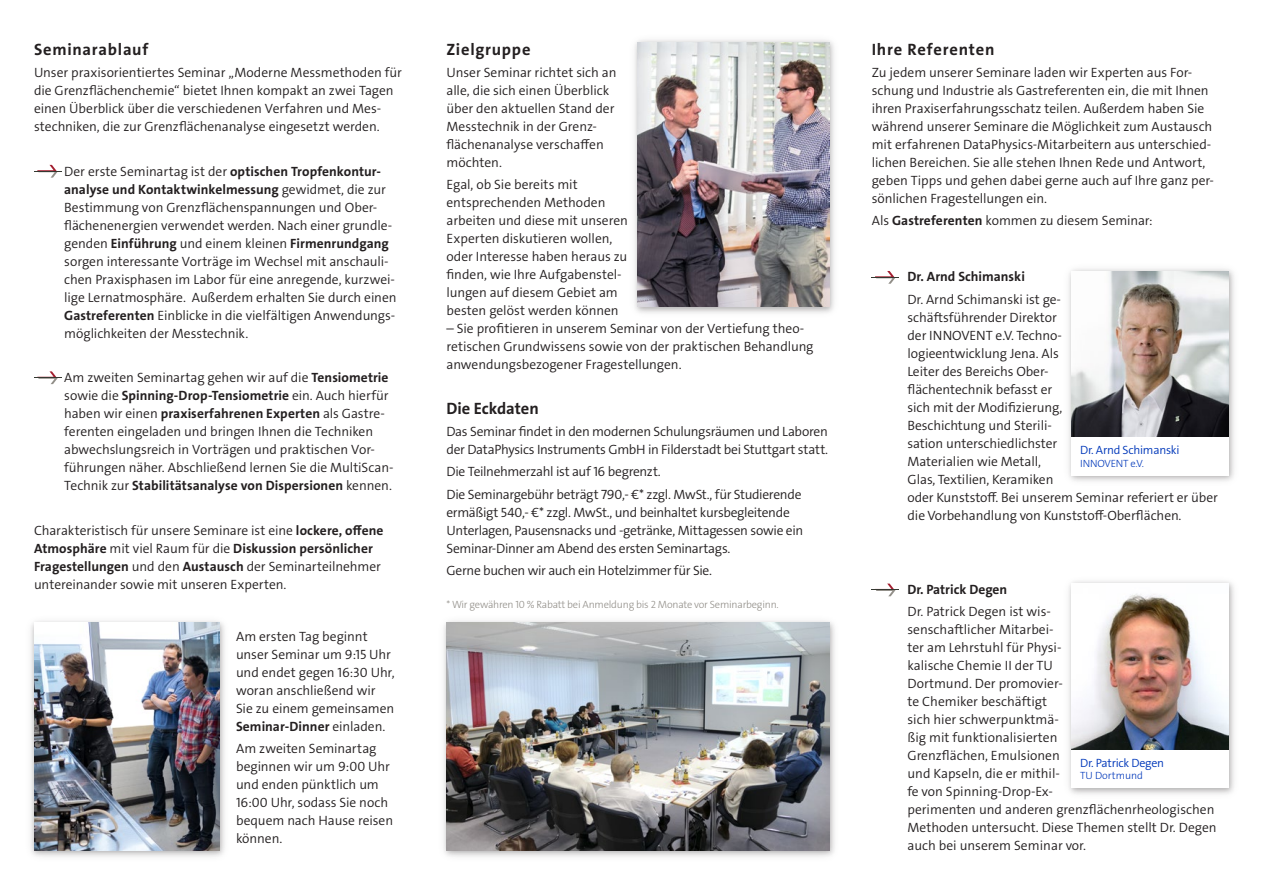
<style>
.page{position:relative;width:1263px;height:893px;background:#fff}
.page>*{position:absolute;margin:0;border:0;box-sizing:border-box;transform-origin:0 0}
.Überschrift_De{font:16.5px "The Sans LP7 Bld";letter-spacing:.045em;color:#231f20}
.Standard_De{font:16.5px "The Sans LP7 Bld";letter-spacing:-.005em;color:#231f20}
.Standard_De-2{font:13.5px/18px "The Sans LP4 Se Lig";letter-spacing:-.005em;color:#231f20}
.EinrückenDPIPfeil{font:13.5px/18px "The Sans LP4 Se Lig";letter-spacing:-.005em;color:#231f20}
.Text{font:13.5px/18px "The Sans LP4 Se Lig";letter-spacing:-.005em;color:#231f20}
.Standard_De-3{font:13.5px/18px "The Sans LP4 Se Lig";letter-spacing:-.025em;color:#231f20}
.Auflistung_Fett_De{font:13.5px "The Sans LP7 Bld";color:#231f20}
.Caption_DE{font:12px "The Sans LP4 Se Lig";letter-spacing:-.02em;color:#0038ba}
.Text-2{font:10.5px "The Sans LP3 Lig";letter-spacing:-.02em;color:#928f89}
.Caption_DE-2{font:10.5px "The Sans LP3 Lig";letter-spacing:-.02em;color:#0038ba}
.Caption_DE-3{font:10.5px "The Sans LP3 Lig";color:#0038ba}
.s1{font-family:"The Sans LP7 Bld"}
</style>
<div class="page">
<div style="left:442px;top:619px;width:394px;height:239px;background:#231f20;opacity:.26"></div>
<img style="left:446px;top:623px;width:383px;height:227px">
<div style="left:633px;top:38px;width:203px;height:276px;background:#231f20;opacity:.26"></div>
<img style="left:638px;top:43px;width:191px;height:264px">
<svg style="left:34px;top:165px;width:27px;height:13px"></svg>
<svg style="left:34px;top:371px;width:27px;height:13px"></svg>
<div style="left:29px;top:619px;width:197px;height:239px;background:#231f20;opacity:.26"></div>
<img style="left:34px;top:623px;width:185px;height:227px">
<svg style="left:872px;top:271px;width:27px;height:13px"></svg>
<div style="left:1067px;top:267px;width:168px;height:215px;background:#231f20;opacity:.26"></div>
<div style="left:1071px;top:271px;width:158px;height:204px;background:#fff"></div>
<img style="left:1071px;top:271px;width:158px;height:166px">
<svg style="left:872px;top:584px;width:27px;height:12px"></svg>
<div style="left:1067px;top:580px;width:168px;height:215px;background:#231f20;opacity:.26"></div>
<div style="left:1071px;top:584px;width:158px;height:204px;background:#fff"></div>
<img style="left:1071px;top:593px;width:158px;height:156px">
<p class="Überschrift_De" style="left:34px;top:39px;width:116px">Seminarablauf</p>
<p class="Standard_De-2" style="left:34px;top:64px;width:369px">Unser praxisorientiertes Seminar „Moderne Messmethoden für die Grenzflächenchemie“ bietet Ihnen kompakt an zwei Tagen einen Überblick über die verschiedenen Verfahren und Mes&shy;stechniken, die zur Grenzflächenanalyse eingesetzt werden.</p>
<p class="EinrückenDPIPfeil" style="left:64px;top:162px;width:334px">Der erste Seminartag ist der <span class="s1">optischen Tropfenkontur&shy;analyse und Kontaktwinkelmessung</span> gewidmet, die zur Bestimmung von Grenzflächenspannungen und Ober&shy;flächenenergien verwendet werden. Nach einer grundle&shy;genden <span class="s1">Einführung</span> und einem kleinen <span class="s1">Firmenrundgang </span>sorgen interessante Vorträge im Wechsel mit anschauli&shy;chen Praxisphasen im Labor für eine anregende, kurzwei&shy;lige Lernatmosphäre. Außerdem erhalten Sie durch einen <span class="s1">Gastreferenten</span> Einblicke in die vielfältigen Anwendungs&shy;möglichkeiten der Messtechnik.</p>
<p class="EinrückenDPIPfeil" style="left:64px;top:369px;width:331px">Am zweiten Seminartag gehen wir auf die <span class="s1">Tensiometrie </span>sowie die <span class="s1">Spinning-Drop-Tensiometrie</span> ein. Auch hierfür haben wir einen <span class="s1">praxiserfahrenen Experten</span> als Gastre&shy;ferenten eingeladen und bringen Ihnen die Techniken abwechslungsreich in Vorträgen und praktischen Vor&shy;führungen näher. Abschließend lernen Sie die MultiScan-Technik zur <span class="s1">Stabilitätsanalyse von Dispersionen</span> kennen.</p>
<p class="Standard_De-2" style="left:34px;top:521px;width:351px">Charakteristisch für unsere Seminare ist eine <span class="s1">lockere, offene Atmosphäre</span> mit viel Raum für die <span class="s1">Diskussion persönlicher Fragestellungen</span> und den <span class="s1">Austausch</span> der Seminarteilnehmer untereinander sowie mit unseren Experten.</p>
<p class="Standard_De-2" style="left:236px;top:627px;width:160px">Am ersten Tag beginnt unser Seminar um 9:15 Uhr und endet gegen 16:30 Uhr, woran anschließend wir<br>Sie zu einem gemeinsamen<br><span class="s1">Seminar-Dinner</span> einladen.</p>
<p class="Standard_De-2" style="left:236px;top:739px;width:159px">Am zweiten Seminartag beginnen wir um 9:00 Uhr und enden pünktlich um<br>16:00 Uhr, sodass Sie noch bequem nach Hause reisen können.</p>
<p class="Überschrift_De" style="left:446px;top:39px;width:86px">Zielgruppe</p>
<p class="Standard_De-2" style="left:446px;top:64px;width:172px">Unser Seminar richtet sich an alle, die sich einen Überblick über den aktuellen Stand der<br>Messtechnik in der Grenz&shy;flächenanalyse verschaffen möchten.</p>
<p class="Standard_De-2" style="left:446px;top:176px;width:183px">Egal, ob Sie bereits mit entsprechenden Methoden arbeiten und diese mit unseren<br>Experten diskutieren wollen, oder Interesse haben heraus zu finden, wie Ihre Aufgabenstel&shy;lungen auf diesem Gebiet am besten gelöst werden können</p>
<p class="Standard_De-2" style="left:446px;top:320px;width:369px">– Sie profitieren in unserem Seminar von der Vertiefung theo&shy;retischen Grundwissens sowie von der praktischen Behandlung anwendungsbezogener Fragestellungen.</p>
<p class="Standard_De" style="left:446px;top:398px;width:94px">Die Eckdaten</p>
<p class="Standard_De-3" style="left:446px;top:423px;width:383px">Das Seminar findet in den modernen Schulungsräumen und Laboren der DataPhysics Instruments GmbH in Filderstadt bei Stuttgart statt.</p>
<p class="Standard_De-3" style="left:446px;top:463px;width:216px">Die Teilnehmerzahl ist auf 16 begrenzt.</p>
<p class="Standard_De-3" style="left:446px;top:485px;width:358px">Die Seminargebühr beträgt 790,- €* zzgl. MwSt., für Studierende ermäßigt 540,- €* zzgl. MwSt., und beinhaltet kursbegleitende Unterlagen, Pausensnacks und -getränke, Mittagessen sowie ein Seminar-Dinner am Abend des ersten Seminartags.</p>
<p class="Standard_De-3" style="left:446px;top:561px;width:267px">Gerne buchen wir auch ein Hotelzimmer für Sie.</p>
<p class="Text-2" style="left:446px;top:598px;width:333px">* Wir gewähren 10 % Rabatt bei Anmeldung bis 2 Monate vor Seminarbeginn.</p>
<p class="Überschrift_De" style="left:872px;top:39px;width:124px">Ihre Referenten</p>
<p class="Standard_De-2" style="left:872px;top:64px;width:344px">Zu jedem unserer Seminare laden wir Experten aus For&shy;schung und Industrie als Gastreferenten ein, die mit Ihnen ihren Praxiserfahrungsschatz teilen. Außerdem haben Sie während unserer Seminare die Möglichkeit zum Austausch mit erfahrenen DataPhysics-Mitarbeitern aus unterschied&shy;lichen Bereichen. Sie alle stehen Ihnen Rede und Antwort, geben Tipps und gehen dabei gerne auch auf Ihre ganz per&shy;sönlichen Fragestellungen ein.</p>
<p class="Standard_De-2" style="left:872px;top:212px;width:282px">Als <span class="s1">Gastreferenten</span> kommen zu diesem Seminar:</p>
<p class="Auflistung_Fett_De" style="left:907px;top:268px;width:119px">Dr. Arnd Schimanski</p>
<p class="Text" style="left:907px;top:290px;width:312px">Dr. Arnd Schimanski ist ge-<br>schäftsführender Direktor<br>der INNOVENT e.V. Techno-<br>logieentwicklung Jena. Als<br>Leiter des Bereichs Ober-<br>flächentechnik befasst er<br>sich mit der Modifizierung,<br>Beschichtung und Sterili-<br>sation unterschiedlichster<br>Materialien wie Metall,<br>Glas, Textilien, Keramiken<br>oder Kunststoff. Bei unserem Seminar referiert er über die Vorbehandlung von Kunststoff-Oberflächen.</p>
<p class="Caption_DE" style="left:1080px;top:442px;width:101px">Dr. Arnd Schimanski</p>
<p class="Caption_DE-2" style="left:1080px;top:456px;width:65px">INNOVENT e.V.</p>
<p class="Auflistung_Fett_De" style="left:907px;top:580px;width:101px">Dr. Patrick Degen</p>
<p class="Text" style="left:907px;top:603px;width:311px">Dr. Patrick Degen ist wis-<br>senschaftlicher Mitarbei-<br>ter am Lehrstuhl für Physi-<br>kalische Chemie II der TU<br>Dortmund. Der promovier-<br>te Chemiker beschäftigt<br>sich hier schwerpunktmä-<br>ßig mit funktionalisierten<br>Grenzflächen, Emulsionen<br>und Kapseln, die er mithil-<br>fe von Spinning-Drop-Ex-<br>perimenten und anderen grenzflächenrheologischen<br>Methoden untersucht. Diese Themen stellt Dr. Degen auch bei unserem Seminar vor.</p>
<p class="Caption_DE" style="left:1080px;top:755px;width:86px">Dr. Patrick Degen</p>
<p class="Caption_DE-3" style="left:1080px;top:769px;width:64px">TU Dortmund</p>
</div>
